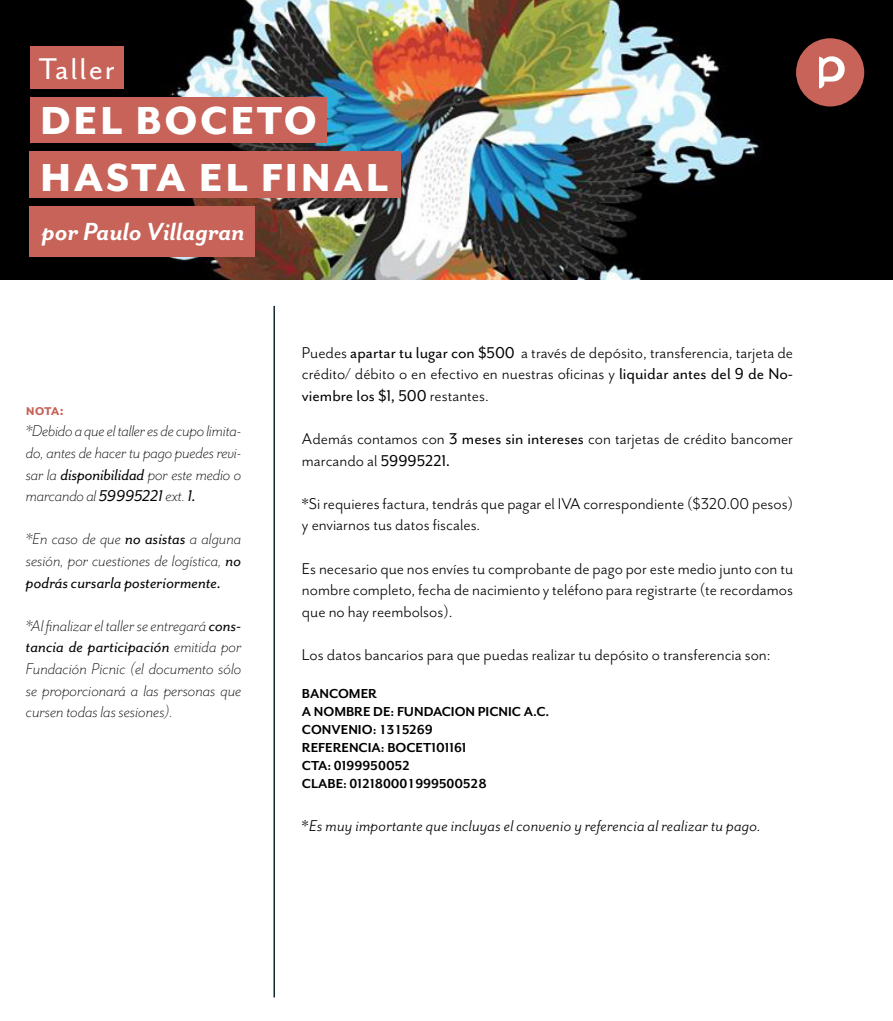
<style>
.page{position:relative;width:893px;height:1021px;background:#fff}
.page>*{position:absolute;margin:0;border:0;box-sizing:border-box;transform-origin:0 0}
.t1{font:800 45px/57px "Mr Eaves San OT";letter-spacing:.06em;color:#fff}
.t2{font:34.5px "Mr Eaves San OT";letter-spacing:.05em;color:#fff}
.t3{font:italic 700 28.5px "Mr Eaves San OT";color:#fff}
.t4{font:18px/21.6px "Mr Eaves San OT";color:#000;text-align:justify}
.t5{font:italic 300 18px/21.6px "Mr Eaves San OT";color:#000;text-align:justify}
.t6{font:italic 18px "Mr Eaves San OT";letter-spacing:.01em;color:#000}
.t7{font:700 18px "Mr Eaves San OT";color:#c76359}
.t8{font:700 15px "Mr Eaves San OT";color:#000}
.s1{font-weight:400}
.s2{font-style:inherit}
.s3{font-style:normal}
</style>
<div class="page">
<img style="left:0;top:0;width:893px;height:280px">
<div style="left:30px;top:98px;width:296px;height:45px;background:#c76359"></div>
<div style="left:29px;top:151px;width:372px;height:47px;background:#c76359"></div>
<svg style="left:796px;top:38px;width:68px;height:68px"></svg>
<hr style="left:273px;top:306px;width:2px;height:691px;background:#122933">
<div style="left:30px;top:47px;width:93px;height:42px;background:#c76359"></div>
<div style="left:30px;top:206px;width:225px;height:50px;background:#c76359"></div>
<h2 class="t2" style="left:39px;top:50px;width:77px">Taller</h2>
<h1 class="t1" style="left:40px;top:93px;width:349px">DEL BOCETO<br>HASTA EL FINAL</h1>
<h3 class="t3" style="left:42px;top:216px;width:204px">por Paulo Villagran</h3>
<p class="t7" style="left:26px;top:399px;width:40px">nota:</p>
<p class="t5" style="left:26px;top:420px;width:217px">*Debido a que el taller es de cupo limita&shy;do, antes de hacer tu pago puedes revi&shy;sar la <span class="s1">disponibilidad</span> por este medio o marcando al <span class="s1">59995221</span> ext. <span class="s1">1.</span></p>
<p class="t5" style="left:26px;top:528px;width:217px">*En caso de que <span class="s1">no asistas</span> a alguna sesión, por cuestiones de logística, <span class="s1">no podrás cursarla posteriormente.</span></p>
<p class="t5" style="left:26px;top:615px;width:217px">*Al finalizar el taller se entregará <span class="s1">cons&shy;tancia de participación</span> emitida por Fundación Picnic (el documento sólo se proporcionará a las personas que cursen todas las sesiones).</p>
<p class="t4" style="left:302px;top:341px;width:493px">Puedes <span class="s2">apartar tu lugar con $500</span> a través de depósito, transferencia, tarjeta de crédito/ débito o en efectivo en nuestras oficinas y <span class="s2">liquidar antes del 9 de No&shy;viembre los $1, 500</span> restantes.</p>
<p class="t4" style="left:302px;top:428px;width:493px">Además contamos con <span class="s2">3 meses sin intereses</span> con tarjetas de crédito bancomer marcando al <span class="s2">59995221.</span></p>
<p class="t4" style="left:302px;top:493px;width:493px">*Si requieres factura, tendrás que pagar el IVA correspondiente ($320.00 pesos) y enviarnos tus datos fiscales.</p>
<p class="t4" style="left:302px;top:557px;width:493px">Es necesario que nos envíes tu comprobante de pago por este medio junto con tu nombre completo, fecha de nacimiento y teléfono para registrarte (te recordamos que no hay reembolsos).</p>
<p class="t4" style="left:302px;top:644px;width:470px">Los datos bancarios para que puedas realizar tu depósito o transferencia son:</p>
<p class="t8" style="left:302px;top:685px;width:77px">BANCOMER</p>
<p class="t8" style="left:302px;top:703px;width:249px">A NOMBRE DE: FUNDACION PICNIC A.C.</p>
<p class="t8" style="left:302px;top:721px;width:132px">CONVENIO: 1315269</p>
<p class="t8" style="left:302px;top:739px;width:166px">REFERENCIA: BOCET101161</p>
<p class="t8" style="left:302px;top:757px;width:109px">CTA: 0199950052</p>
<p class="t8" style="left:302px;top:775px;width:186px">CLABE: 012180001999500528</p>
<p class="t6" style="left:302px;top:816px;width:461px"><span class="s3">*</span>Es muy importante que incluyas el convenio y referencia al realizar tu pago.</p>
</div>
